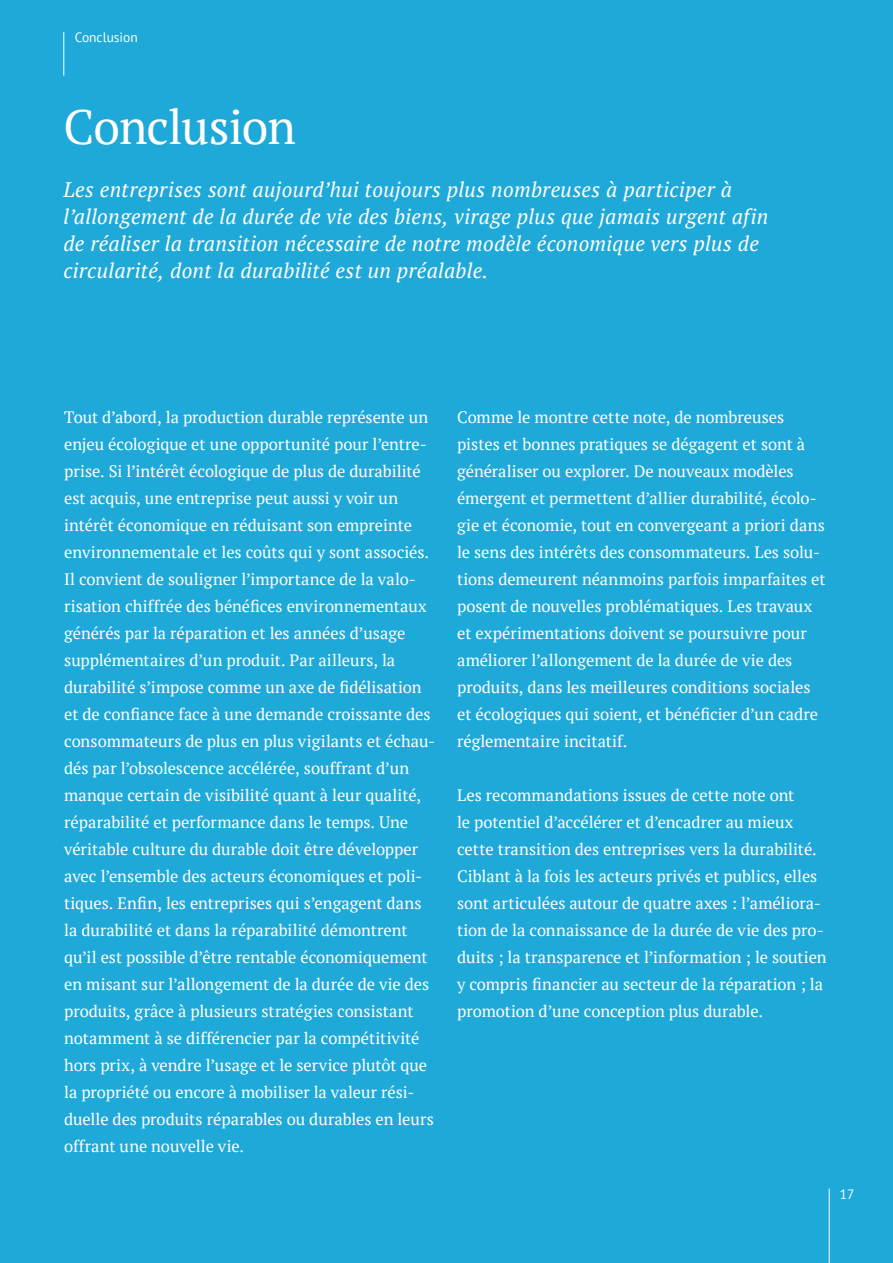
<style>
.page{position:relative;width:893px;height:1263px;background:#1fa9d8}
.page>*{position:absolute;margin:0;border:0;box-sizing:border-box;transform-origin:0 0}
.t1{font:48px "PT Serif";letter-spacing:-.02em;color:#fff}
.t2{font:italic 21px/27px "PT Serif";letter-spacing:.01em;color:#fff}
.t3{font:16.5px/27px "PT Serif";letter-spacing:-.005em;color:#fff}
.t4{font:13.5px "PT Sans";color:#fff}
</style>
<div class="page">
<hr style="left:63px;top:32px;width:1px;height:44px;background:#fff">
<hr style="left:829px;top:1188px;width:1px;height:75px;background:#fff">
<p class="t4" style="left:75px;top:29px;width:65px">Conclusion</p>
<h1 class="t1" style="left:63px;top:96px;width:234px">Conclusion</h1>
<p class="t2" style="left:63px;top:175px;width:706px">Les entreprises sont aujourd’hui toujours plus nombreuses à participer à l’allongement de la durée de vie des biens, virage plus que jamais urgent afin de réaliser la transition nécessaire de notre modèle économique vers plus de circularité, dont la durabilité est un préalable.</p>
<p class="t3" style="left:64px;top:403px;width:373px">Tout d’abord, la production durable représente un enjeu écologique et une opportunité pour l’entre&shy;prise. Si l’intérêt écologique de plus de durabilité est acquis, une entreprise peut aussi y voir un intérêt économique en réduisant son empreinte environnementale et les coûts qui y sont associés.<br>Il convient de souligner l’importance de la valo&shy;risation chiffrée des bénéfices environnementaux générés par la réparation et les années d’usage supplémentaires d’un produit. Par ailleurs, la durabilité s’impose comme un axe de fidélisation et de confiance face à une demande croissante des consommateurs de plus en plus vigilants et échau&shy;dés par l’obsolescence accélérée, souffrant d’un manque certain de visibilité quant à leur qualité, réparabilité et performance dans le temps. Une véritable culture du durable doit être développer avec l’ensemble des acteurs économiques et poli&shy;tiques. Enfin, les entreprises qui s’engagent dans la durabilité et dans la réparabilité démontrent qu’il est possible d’être rentable économiquement en misant sur l’allongement de la durée de vie des produits, grâce à plusieurs stratégies consistant notamment à se différencier par la compétitivité hors prix, à vendre l’usage et le service plutôt que la propriété ou encore à mobiliser la valeur rési&shy;duelle des produits réparables ou durables en leurs offrant une nouvelle vie.</p>
<p class="t3" style="left:457px;top:403px;width:370px">Comme le montre cette note, de nombreuses pistes et bonnes pratiques se dégagent et sont à généraliser ou explorer. De nouveaux modèles émergent et permettent d’allier durabilité, écolo&shy;gie et économie, tout en convergeant a priori dans le sens des intérêts des consommateurs. Les solu&shy;tions demeurent néanmoins parfois imparfaites et posent de nouvelles problématiques. Les travaux et expérimentations doivent se poursuivre pour améliorer l’allongement de la durée de vie des produits, dans les meilleures conditions sociales et écologiques qui soient, et bénéficier d’un cadre réglementaire incitatif.</p>
<p class="t3" style="left:457px;top:781px;width:371px">Les recommandations issues de cette note ont<br>le potentiel d’accélérer et d’encadrer au mieux cette transition des entreprises vers la durabilité.<br>Ciblant à la fois les acteurs privés et publics, elles sont articulées autour de quatre axes : l’améliora&shy;tion de la connaissance de la durée de vie des pro&shy;duits ; la transparence et l’information ; le soutien y compris financier au secteur de la réparation ; la promotion d’une conception plus durable.</p>
<p class="t4" style="left:840px;top:1185px;width:16px">17</p>
</div>
